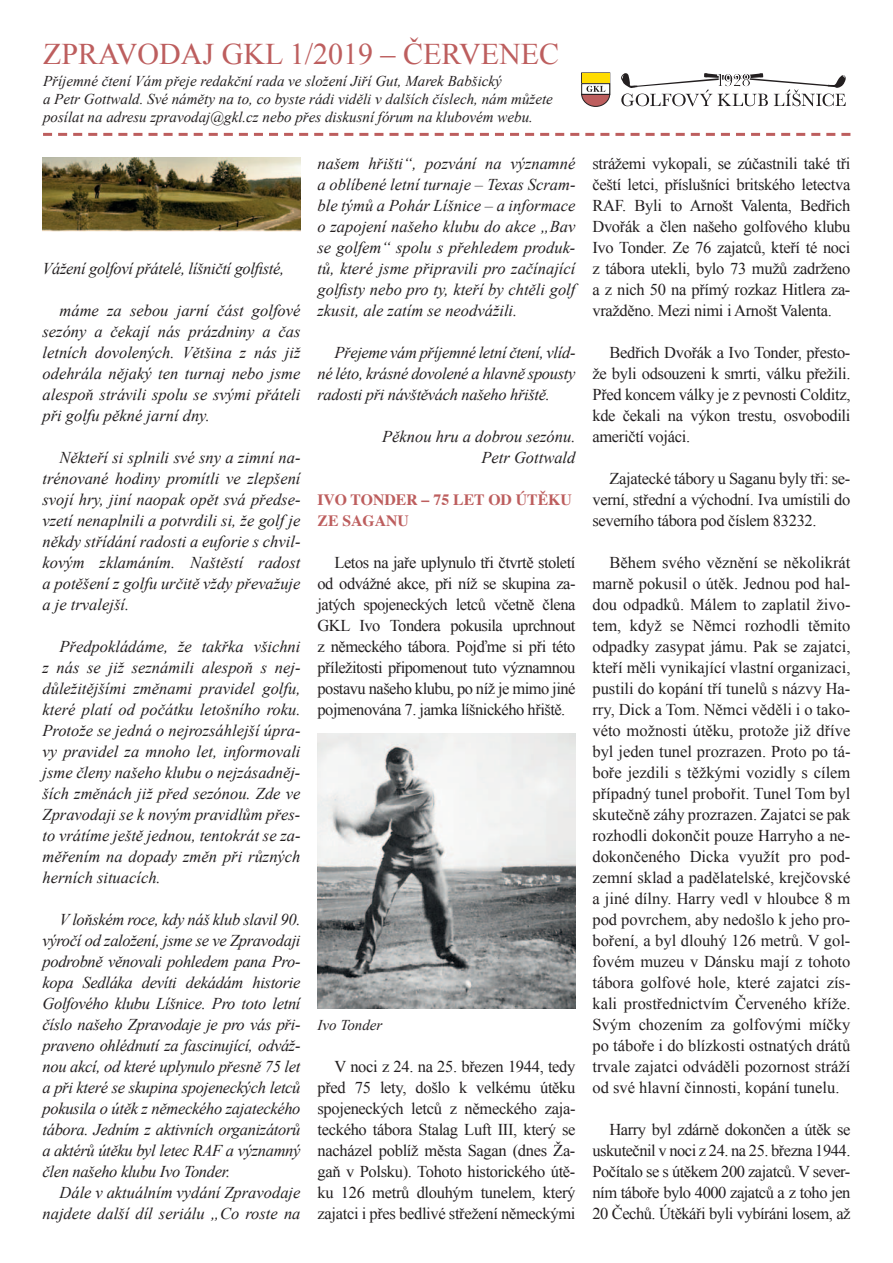
<style>
.page{position:relative;width:893px;height:1263px;background:#fff}
.page>*{position:absolute;margin:0;border:0;box-sizing:border-box;transform-origin:0 0}
.t1{font:30px "Times New Roman";color:#bd5e5e}
.t2{font:16.5px/21px "Times New Roman";letter-spacing:-.02em;color:#231f20;text-align:justify}
.t3{font:italic 16.5px/21px "Times New Roman";color:#231f20;text-align:justify}
.t4{font:italic 16.5px "Times New Roman";letter-spacing:-.02em;color:#231f20}
.t5{font:700 15.75px/21px "Times";color:#bd5e5e}
.t6{font:italic 15px/18px "Times New Roman";color:#231f20}
</style>
<div class="page">
<svg style="left:621px;top:73px;width:225px;height:33px"></svg>
<svg style="left:581px;top:72px;width:29px;height:35px"></svg>
<svg style="left:43px;top:133px;width:807px;height:3px"></svg>
<img style="left:43px;top:157px;width:257px;height:74px">
<img style="left:317px;top:733px;width:258px;height:276px">
<h1 class="t1" style="left:43px;top:37px;width:517px">ZPRAVODAJ GKL 1/2019 – ČERVENEC</h1>
<p class="t6" style="left:43px;top:72px;width:511px">Příjemné čtení Vám přeje redakční rada ve složení Jiří Gut, Marek Babšický<br>a Petr Gottwald. Své náměty na to, co byste rádi viděli v dalších číslech, nám můžete posílat na adresu zpravodaj@gkl.cz nebo přes diskusní fórum na klubovém webu.</p>
<p class="t4" style="left:43px;top:259px;width:243px">Vážení golfoví přátelé, líšničtí golfisté,</p>
<p class="t3" style="left:43px;top:299px;width:259px;text-indent:17px">máme za sebou jarní část golfové sezóny a čekají nás prázdniny a čas letních dovolených. Většina z nás již odehrála nějaký ten turnaj nebo jsme alespoň strávili spolu se svými přáteli při golfu pěkné jarní dny.</p>
<p class="t3" style="left:43px;top:446px;width:259px;text-indent:17px">Někteří si splnili své sny a zimní na&shy;trénované hodiny promítli ve zlepšení svojí hry, jiní naopak opět svá předse&shy;vzetí nenaplnili a potvrdili si, že golf je někdy střídání radosti a euforie s chvil&shy;kovým zklamáním. Naštěstí radost a potěšení z golfu určitě vždy převažuje a je trvalejší.</p>
<p class="t3" style="left:43px;top:635px;width:259px;text-indent:17px">Předpokládáme, že takřka všichni z nás se již seznámili alespoň s nej&shy;důležitějšími změnami pravidel golfu, které platí od počátku letošního roku.<br>Protože se jedná o nejrozsáhlejší úpra&shy;vy pravidel za mnoho let, informovali jsme členy našeho klubu o nejzásadněj&shy;ších změnách již před sezónou. Zde ve Zpravodaji se k novým pravidlům přes&shy;to vrátíme ještě jednou, tentokrát se za&shy;měřením na dopady změn při různých herních situacích.</p>
<p class="t3" style="left:43px;top:908px;width:259px;text-indent:17px">V loňském roce, kdy náš klub slavil 90. výročí od založení, jsme se ve Zpravodaji podrobně věnovali pohledem pana Pro&shy;kopa Sedláka devíti dekádám historie Golfového klubu Líšnice. Pro toto letní číslo našeho Zpravodaje je pro vás při&shy;praveno ohlédnutí za fascinující, odváž&shy;nou akcí, od které uplynulo přesně 75 let a při které se skupina spojeneckých letců pokusila o útěk z německého zajateckého tábora. Jedním z aktivních organizátorů a aktérů útěku byl letec RAF a významný člen našeho klubu Ivo Tonder.</p>
<p class="t3" style="left:43px;top:1181px;width:259px;text-align:right">Dále v aktuálním vydání Zpravodaje najdete další díl seriálu „Co roste na</p>
<p class="t3" style="left:317px;top:152px;width:259px">našem hřišti“, pozvání na významné a oblíbené letní turnaje – Texas Scram&shy;ble týmů a Pohár Líšnice – a informace o zapojení našeho klubu do akce „Bav se golfem“ spolu s přehledem produk&shy;tů, které jsme připravili pro začínající golfisty nebo pro ty, kteří by chtěli golf zkusit, ale zatím se neodvážili.</p>
<p class="t3" style="left:317px;top:341px;width:259px;text-indent:17px">Přejeme vám příjemné letní čtení, vlíd&shy;né léto, krásné dovolené a hlavně spousty radosti při návštěvách našeho hřiště.</p>
<p class="t3" style="left:382px;top:425px;width:195px;text-align:right">Pěknou hru a dobrou sezónu.<br>Petr Gottwald</p>
<p class="t5" style="left:317px;top:490px;width:256px">IVO TONDER – 75 LET OD ÚTĚKU<br>ZE SAGANU</p>
<p class="t2" style="left:317px;top:551px;width:259px;text-indent:17px">Letos na jaře uplynulo tři čtvrtě století od odvážné akce, při níž se skupina za&shy;jatých spojeneckých letců včetně člena GKL Ivo Tondera pokusila uprchnout z německého tábora. Pojďme si při této příležitosti připomenout tuto významnou postavu našeho klubu, po níž je mimo jiné pojmenována 7. jamka líšnického hřiště.</p>
<p class="t6" style="left:317px;top:1015px;width:66px">Ivo Tonder</p>
<p class="t2" style="left:317px;top:1055px;width:259px;text-indent:17px">V noci z 24. na 25. březen 1944, tedy před 75 lety, došlo k velkému útěku spojeneckých letců z německého zaja&shy;teckého tábora Stalag Luft III, který se nacházel poblíž města Sagan (dnes Ža&shy;gaň v Polsku). Tohoto historického útě&shy;ku 126 metrů dlouhým tunelem, který zajatci i přes bedlivé střežení německými</p>
<p class="t2" style="left:592px;top:152px;width:259px">strážemi vykopali, se zúčastnili také tři čeští letci, příslušníci britského letectva RAF. Byli to Arnošt Valenta, Bedřich Dvořák a člen našeho golfového klubu Ivo Tonder. Ze 76 zajatců, kteří té noci z tábora utekli, bylo 73 mužů zadrženo a z nich 50 na přímý rozkaz Hitlera za&shy;vražděno. Mezi nimi i Arnošt Valenta.</p>
<p class="t2" style="left:592px;top:341px;width:259px;text-indent:17px">Bedřich Dvořák a Ivo Tonder, přesto&shy;že byli odsouzeni k smrti, válku přežili.<br>Před koncem války je z pevnosti Colditz, kde čekali na výkon trestu, osvobodili američtí vojáci.</p>
<p class="t2" style="left:592px;top:467px;width:259px;text-indent:17px">Zajatecké tábory u Saganu byly tři: se&shy;verní, střední a východní. Iva umístili do severního tábora pod číslem 83232.</p>
<p class="t2" style="left:592px;top:551px;width:260px;text-indent:17px">Během svého věznění se několikrát marně pokusil o útěk. Jednou pod hal&shy;dou odpadků. Málem to zaplatil živo&shy;tem, když se Němci rozhodli těmito odpadky zasypat jámu. Pak se zajatci, kteří měli vynikající vlastní organizaci, pustili do kopání tří tunelů s názvy Ha&shy;rry, Dick a Tom. Němci věděli i o tako&shy;véto možnosti útěku, protože již dříve byl jeden tunel prozrazen. Proto po tá&shy;boře jezdili s těžkými vozidly s cílem případný tunel probořit. Tunel Tom byl skutečně záhy prozrazen. Zajatci se pak rozhodli dokončit pouze Harryho a ne&shy;dokončeného Dicka využít pro pod&shy;zemní sklad a padělatelské, krejčovské a jiné dílny. Harry vedl v hloubce 8 m pod povrchem, aby nedošlo k jeho pro&shy;boření, a byl dlouhý 126 metrů. V gol&shy;fovém muzeu v Dánsku mají z tohoto tábora golfové hole, které zajatci zís&shy;kali prostřednictvím Červeného kříže.<br>Svým chozením za golfovými míčky po táboře i do blízkosti ostnatých drátů trvale zajatci odváděli pozornost stráží od své hlavní činnosti, kopání tunelu.</p>
<p class="t2" style="left:592px;top:1118px;width:259px;text-indent:17px">Harry byl zdárně dokončen a útěk se uskutečnil v noci z 24. na 25. března 1944.<br>Počítalo se s útěkem 200 zajatců. V sever&shy;ním táboře bylo 4000 zajatců a z toho jen 20 Čechů. Útěkáři byli vybíráni losem, až</p>
</div>
